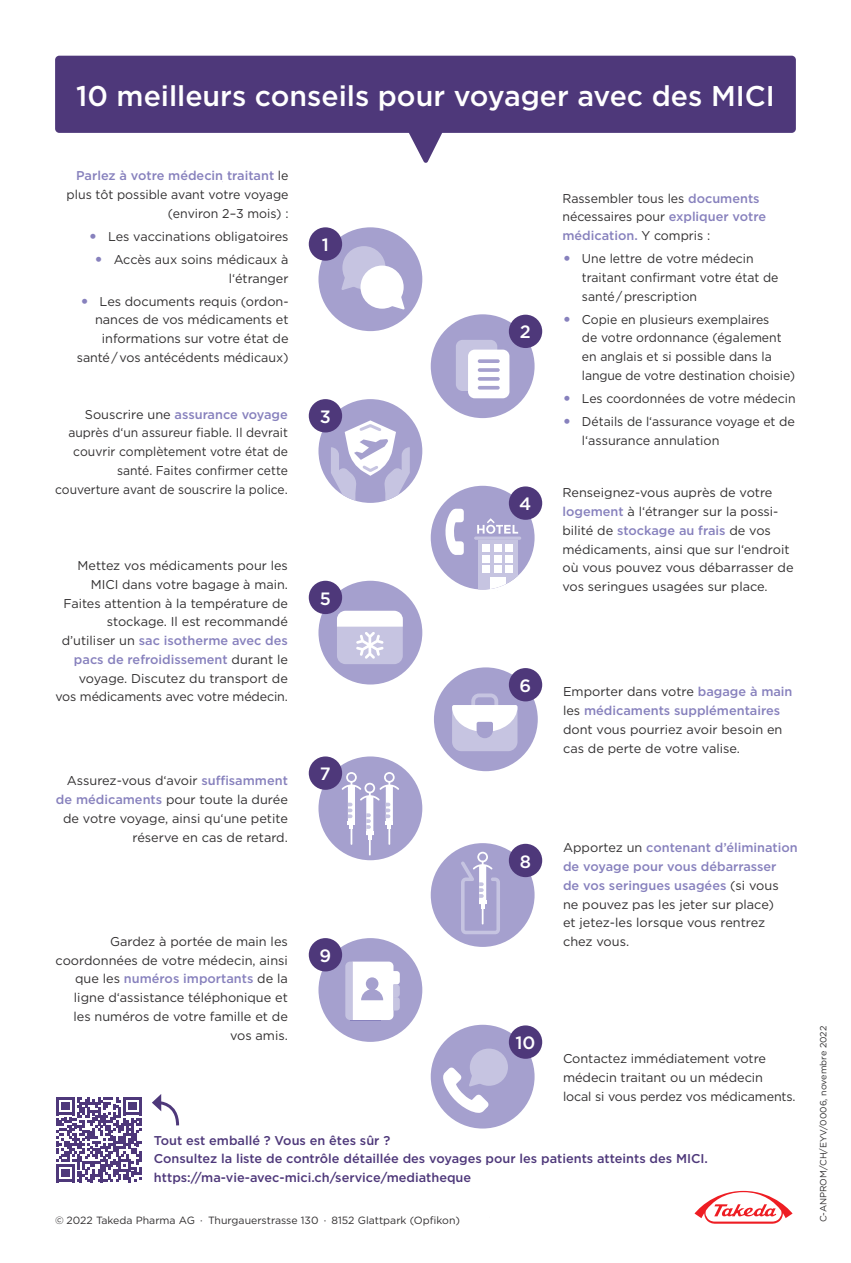
<style>
.page{position:relative;width:851px;height:1263px;background:#fff}
.page>*{position:absolute;margin:0;border:0;box-sizing:border-box;transform-origin:0 0}
.t1{font:500 28.5px "Gotham";color:#fff}
.t2{font:500 17.85px "Gotham";color:#fff}
.t3{font:12.75px/18.8px "Gotham";color:#312f30;text-align:right}
.t4{font:12.75px/18.8px "Gotham";color:#312f30;scale:.96 1}
.t5{font:500 12.75px/18.8px "Gotham";color:#4e387a}
.t6{font:10.5px "Gotham";color:#312f30}
.t7{font:9px "Gotham";color:#312f30}
.s1{font-weight:500;color:#8781bd}
.s2{font-size:19.2px;color:#8781bd}
</style>
<div class="page">
<div style="left:55px;top:56px;width:740px;height:77px;background:#4e387a;border-radius:4px"></div>
<svg style="left:403px;top:132px;width:45px;height:31px"></svg>
<div style="left:318px;top:938px;width:104px;height:104px;background:#a5a0ce;border-radius:50%"></div>
<div style="left:430px;top:1025px;width:104px;height:103px;background:#a5a0ce;border-radius:50%"></div>
<div style="left:309px;top:938px;width:33px;height:33px;background:#4e387a;border-radius:50%"></div>
<div style="left:508px;top:1025px;width:34px;height:34px;background:#4e387a;border-radius:50%"></div>
<div style="left:318px;top:581px;width:104px;height:103px;background:#a5a0ce;border-radius:50%"></div>
<div style="left:434px;top:667px;width:103px;height:104px;background:#a5a0ce;border-radius:50%"></div>
<div style="left:508px;top:668px;width:34px;height:33px;background:#4e387a;border-radius:50%"></div>
<div style="left:318px;top:756px;width:104px;height:104px;background:#a5a0ce;border-radius:50%"></div>
<div style="left:430px;top:843px;width:104px;height:104px;background:#a5a0ce;border-radius:50%"></div>
<div style="left:309px;top:756px;width:33px;height:34px;background:#4e387a;border-radius:50%"></div>
<div style="left:508px;top:844px;width:34px;height:33px;background:#4e387a;border-radius:50%"></div>
<div style="left:318px;top:399px;width:104px;height:104px;background:#a5a0ce;border-radius:50%"></div>
<div style="left:309px;top:399px;width:33px;height:33px;background:#4e387a;border-radius:50%"></div>
<div style="left:318px;top:227px;width:104px;height:104px;background:#a5a0ce;border-radius:50%"></div>
<div style="left:430px;top:314px;width:104px;height:104px;background:#a5a0ce;border-radius:50%"></div>
<div style="left:309px;top:227px;width:33px;height:34px;background:#4e387a;border-radius:50%"></div>
<div style="left:508px;top:315px;width:34px;height:33px;background:#4e387a;border-radius:50%"></div>
<div style="left:342px;top:246px;width:43px;height:43px;background:#c6c4e1;border-radius:50%"></div>
<svg style="left:341px;top:274px;width:18px;height:16px"></svg>
<div style="left:360px;top:266px;width:43px;height:43px;background:#fff;border-radius:50%"></div>
<svg style="left:386px;top:293px;width:19px;height:17px"></svg>
<div style="left:456px;top:340px;width:41px;height:51px;background:#c6c4e1;border-radius:7px"></div>
<div style="left:468px;top:350px;width:41px;height:48px;background:#fff;border-radius:7px"></div>
<svg style="left:477px;top:377px;width:22px;height:4px"></svg>
<svg style="left:477px;top:386px;width:22px;height:4px"></svg>
<hr style="left:477px;top:368px;width:22px;height:4px;background:#aba7d1;border-radius:2px">
<svg style="left:477px;top:359px;width:22px;height:4px"></svg>
<div style="left:309px;top:581px;width:33px;height:33px;background:#4e387a;border-radius:50%"></div>
<div style="left:337px;top:611px;width:66px;height:53px;background:#c6c4e1;border-radius:9px"></div>
<svg style="left:331px;top:420px;width:79px;height:82px"></svg>
<svg style="left:452px;top:693px;width:65px;height:58px"></svg>
<svg style="left:345px;top:961px;width:55px;height:59px;background:#e5e4f1"></svg>
<div style="left:469px;top:1048px;width:39px;height:38px;background:#c6c4e1;border-radius:50%"></div>
<svg style="left:443px;top:1067px;width:46px;height:46px"></svg>
<svg style="left:337px;top:611px;width:66px;height:48px"></svg>
<svg style="left:341px;top:772px;width:58px;height:83px"></svg>
<svg style="left:461px;top:852px;width:39px;height:82px"></svg>
<svg style="left:152px;top:1094px;width:28px;height:32px"></svg>
<div style="left:430px;top:486px;width:104px;height:103px;background:#a5a0ce;border-radius:50%"></div>
<div style="left:478px;top:540px;width:39px;height:49px;background:#c6c4e1"></div>
<hr style="left:474px;top:536px;width:47px;height:4px;background:#bfbcdc;border-radius:2px">
<div style="left:482px;top:565px;width:7px;height:8px;background:#fff"></div>
<div style="left:489px;top:577px;width:16px;height:12px;background:#fff"></div>
<div style="left:482px;top:544px;width:7px;height:8px;background:#fff"></div>
<div style="left:482px;top:555px;width:7px;height:7px;background:#fff"></div>
<div style="left:494px;top:544px;width:7px;height:8px;background:#fff"></div>
<div style="left:494px;top:555px;width:7px;height:7px;background:#fff"></div>
<div style="left:494px;top:565px;width:7px;height:8px;background:#fff"></div>
<div style="left:505px;top:544px;width:8px;height:8px;background:#fff"></div>
<div style="left:505px;top:555px;width:8px;height:7px;background:#fff"></div>
<div style="left:505px;top:565px;width:8px;height:8px;background:#fff"></div>
<div style="left:508px;top:486px;width:34px;height:34px;background:#4e387a;border-radius:50%"></div>
<svg style="left:445px;top:509px;width:18px;height:46px"></svg>
<svg style="left:477px;top:517px;width:41px;height:17px"></svg>
<svg style="left:694px;top:1190px;width:99px;height:34px"></svg>
<svg style="left:56px;top:1097px;width:85px;height:85px"></svg>
<h1 class="t1" style="left:76px;top:77px;width:700px">10 meilleurs conseils pour voyager avec des MICI</h1>
<p class="t3" style="left:67px;top:166px;width:223px"><span class="s1">Parlez à votre médecin traitant</span> le plus tôt possible avant votre voyage (environ 2–3 mois) :</p>
<p class="t3" style="left:88px;top:227px;width:201px"><span class="s2">•</span> Les vaccinations obligatoires</p>
<p class="t3" style="left:94px;top:250px;width:196px"><span class="s2">•</span> Accès aux soins médicaux à l‘étranger</p>
<p class="t3" style="left:77px;top:292px;width:213px"><span class="s2">•</span> Les documents requis (ordon&shy;nances de vos médicaments et informations sur votre état de santé / vos antécédents médicaux)</p>
<p class="t3" style="left:55px;top:404px;width:234px">Souscrire une <span class="s1">assurance voyage </span>auprès d‘un assureur fiable. Il devrait couvrir complètement votre état de santé. Faites confirmer cette couverture avant de souscrire la police.</p>
<p class="t3" style="left:55px;top:556px;width:234px">Mettez vos médicaments pour les MICI dans votre bagage à main.<br>Faites attention à la température de stockage. Il est recommandé d’utiliser un <span class="s1">sac isotherme avec des pacs de refroidissement</span> durant le voyage. Discutez du transport de vos médicaments avec votre médecin.</p>
<p class="t3" style="left:56px;top:771px;width:233px">Assurez-vous d‘avoir <span class="s1">suffisamment de médicaments</span> pour toute la durée de votre voyage, ainsi qu‘une petite réserve en cas de retard.</p>
<h2 class="t2" style="left:322px;top:233px;width:9px">1</h2>
<h2 class="t2" style="left:320px;top:405px;width:13px">3</h2>
<h2 class="t2" style="left:319px;top:586px;width:13px">5</h2>
<h2 class="t2" style="left:320px;top:762px;width:12px">7</h2>
<p class="t3" style="left:56px;top:931px;width:234px">Gardez à portée de main les coordonnées de votre médecin, ainsi que les <span class="s1">numéros importants</span> de la ligne d‘assistance téléphonique et les numéros de votre famille et de vos amis.</p>
<h2 class="t2" style="left:319px;top:944px;width:13px">9</h2>
<h2 class="t2" style="left:520px;top:320px;width:12px">2</h2>
<h2 class="t2" style="left:519px;top:492px;width:14px">4</h2>
<p class="t3" style="left:562px;top:188px;width:205px;text-align:left">Rassembler tous les <span class="s1">documents </span>nécessaires pour <span class="s1">expliquer votre médication.</span> Y compris :</p>
<p class="t4" style="left:582px;top:249px;width:206px;text-indent:-20px"><span class="s2">•</span> Une lettre de votre médecin traitant confirmant votre état de santé / prescription</p>
<p class="t4" style="left:582px;top:309px;width:223px;text-indent:-20px"><span class="s2">•</span> Copie en plusieurs exemplaires<br>de votre ordonnance (également en anglais et si possible dans la langue de votre destination choisie)</p>
<p class="t4" style="left:562px;top:389px;width:244px"><span class="s2">•</span> Les coordonnées de votre médecin</p>
<p class="t4" style="left:582px;top:412px;width:223px;text-indent:-19px"><span class="s2">•</span> Détails de l‘assurance voyage et de l‘assurance annulation</p>
<p class="t3" style="left:562px;top:483px;width:232px;text-align:left">Renseignez-vous auprès de votre <span class="s1">logement</span> à l‘étranger sur la possi&shy;bilité de <span class="s1">stockage au frais</span> de vos médicaments, ainsi que sur l‘endroit où vous pouvez vous débarrasser de vos seringues usagées sur place.</p>
<h2 class="t2" style="left:519px;top:674px;width:13px">6</h2>
<p class="t3" style="left:563px;top:682px;width:231px;text-align:left">Emporter dans votre <span class="s1">bagage à main </span>les <span class="s1">médicaments supplémentaires </span>dont vous pourriez avoir besoin en cas de perte de votre valise.</p>
<h2 class="t2" style="left:519px;top:850px;width:13px">8</h2>
<p class="t3" style="left:563px;top:838px;width:236px;text-align:left">Apportez un <span class="s1">contenant d’élimination de voyage pour vous débarrasser<br>de vos seringues usagées</span> (si vous<br>ne pouvez pas les jeter sur place)<br>et jetez-les lorsque vous rentrez chez vous.</p>
<h2 class="t2" style="left:515px;top:1031px;width:21px">10</h2>
<p class="t3" style="left:563px;top:1049px;width:234px;text-align:left">Contactez immédiatement votre médecin traitant ou un médecin<br>local si vous perdez vos médicaments.</p>
<p class="t5" style="left:154px;top:1130px;width:555px">Tout est emballé ? Vous en êtes sûr ?<br>Consultez la liste de contrôle détaillée des voyages pour les patients atteints des MICI. https://ma-vie-avec-mici.ch/service/mediatheque</p>
<p class="t6" style="left:55px;top:1213px;width:406px">© 2022 Takeda Pharma AG · Thurgauerstrasse 130 · 8152 Glattpark (Opfikon)</p>
<p class="t7" style="left:817px;top:1222px;width:198px;rotate:-90deg">C-ANPROM/CH/EYV/0006, novembre 2022</p>
</div>
